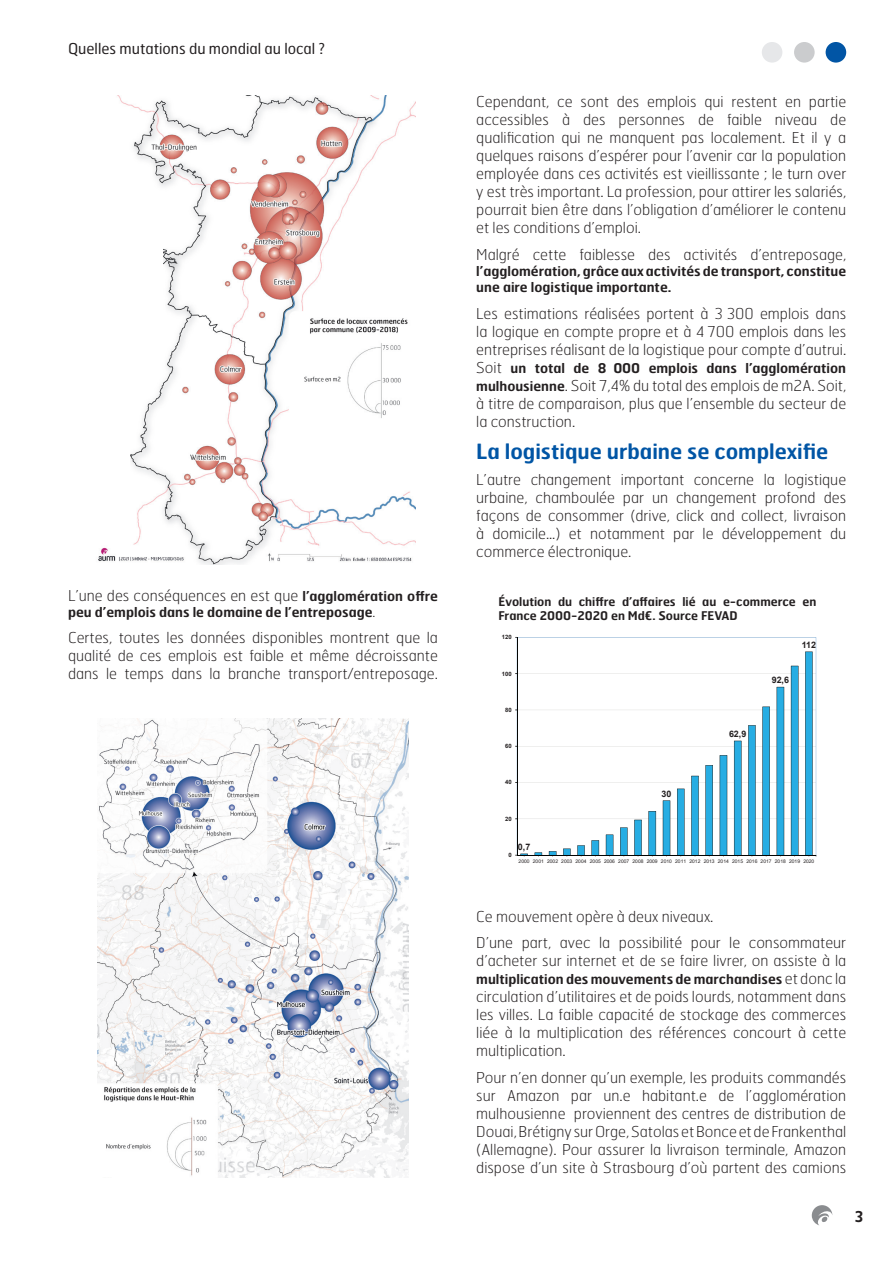
<style>
.page{position:relative;width:893px;height:1263px;background:#fff}
.page>*{position:absolute;margin:0;border:0;box-sizing:border-box;transform-origin:0 0}
.t1{font:600 21px "Hermes FB";color:#0155a5}
.t2{font:100 15px/18px "Hermes FB";color:#231f20;text-align:justify}
.t3{font:15px "Hermes FB";color:#231f20}
.t4{font:600 15px "Hermes FB";color:#231f20}
.t5{font:600 13.5px/16.2px "Hermes FB";color:#231f20}
.t6{font:600 12px/14.4px "Hermes FB";color:#231f20}
.t7{font:700 8.85px "Arial";letter-spacing:-.005em;color:#231f20}
.t8{font:700 6px "Arial";letter-spacing:.005em;color:#231f20}
.t9{font:4.95px "Arial";color:#231f20}
.s1{font-weight:600;font-size:13.5px}
.s2{font-weight:100}
.s3{font-weight:100;font-size:15px}
</style>
<div class="page">
<div style="left:826px;top:42px;width:20px;height:21px;background:#0155a5;border-radius:50%"></div>
<div style="left:794px;top:42px;width:21px;height:21px;background:#cbccce;border-radius:50%"></div>
<div style="left:762px;top:42px;width:20px;height:21px;background:#e6e7e9;border-radius:50%"></div>
<svg style="left:812px;top:1205px;width:20px;height:20px"></svg>
<img style="left:98px;top:719px;width:310px;height:459px">
<svg style="left:518px;top:637px;width:298px;height:218px"></svg>
<svg style="left:520px;top:652px;width:293px;height:203px"></svg>
<hr style="left:517px;top:637px;width:1px;height:218px;background:#040503">
<hr style="left:517px;top:855px;width:299px;height:1px;background:#040503">
<img style="left:98px;top:96px;width:318px;height:468px">
<div style="left:86px;top:204px;width:77px;height:126px;background:#fff"></div>
<div style="left:68px;top:411px;width:62px;height:68px;background:#fff"></div>
<p class="t3" style="left:68px;top:39px;width:259px">Quelles mutations du mondial au local ?</p>
<p class="t2" style="left:68px;top:586px;width:371px">L’une des conséquences en est que <span class="s1">l’agglomération offre</span></p>
<p class="t5" style="left:68px;top:603px;width:309px">peu d’emplois dans le domaine de l’entreposage<span class="s2">.</span></p>
<p class="t2" style="left:68px;top:628px;width:371px">Certes, toutes les données disponibles montrent que la qualité de ces emplois est faible et même décroissante dans le temps dans la branche transport/entreposage.</p>
<p class="t2" style="left:476px;top:92px;width:371px">Cependant, ce sont des emplois qui restent en partie accessibles à des personnes de faible niveau de qualification qui ne manquent pas localement. Et il y a quelques raisons d’espérer pour l’avenir car la population employée dans ces activités est vieillissante ; le turn over y est très important. La profession, pour attirer les salariés, pourrait bien être dans l’obligation d’améliorer le contenu et les conditions d’emploi.</p>
<p class="t2" style="left:476px;top:245px;width:371px">Malgré cette faiblesse des activités d’entreposage,</p>
<p class="t5" style="left:476px;top:263px;width:371px">l’agglomération, grâce aux activités de transport, constitue une aire logistique importante.</p>
<p class="t2" style="left:476px;top:304px;width:371px">Les estimations réalisées portent à 3 300 emplois dans la logique en compte propre et à 4 700 emplois dans les entreprises réalisant de la logistique pour compte d’autrui.</p>
<p class="t5" style="left:476px;top:359px;width:371px"><span class="s3">Soit</span> un total de 8 000 emplois dans l’agglomération</p>
<p class="t2" style="left:476px;top:376px;width:371px"><span class="s1">mulhousienne</span>. Soit 7,4% du total des emplois de m2A. Soit, à titre de comparaison, plus que l’ensemble du secteur de la construction.</p>
<h1 class="t1" style="left:476px;top:437px;width:354px">La logistique urbaine se complexifie</h1>
<p class="t2" style="left:476px;top:470px;width:371px">L’autre changement important concerne la logistique urbaine, chamboulée par un changement profond des façons de consommer (drive, click and collect, livraison à domicile...) et notamment par le développement du commerce électronique.</p>
<p class="t6" style="left:498px;top:594px;width:319px">Évolution du chiffre d’affaires lié au e-commerce en<br>France 2000-2020 en Md€. Source FEVAD</p>
<p class="t8" style="left:502px;top:633px;width:11px">120</p>
<p class="t8" style="left:502px;top:669px;width:11px">100</p>
<p class="t8" style="left:505px;top:705px;width:8px">80</p>
<p class="t8" style="left:505px;top:742px;width:8px">60</p>
<p class="t8" style="left:505px;top:778px;width:8px">40</p>
<p class="t8" style="left:505px;top:814px;width:8px">20</p>
<p class="t7" style="left:661px;top:787px;width:11px">30</p>
<p class="t7" style="left:729px;top:727px;width:19px">62,9</p>
<p class="t7" style="left:772px;top:674px;width:19px">92,6</p>
<p class="t7" style="left:802px;top:638px;width:16px">112</p>
<p class="t7" style="left:518px;top:840px;width:14px">0,7</p>
<p class="t8" style="left:509px;top:851px;width:5px">0</p>
<p class="t9" style="left:519px;top:857px;width:297px">2000 2001 2002 2003 2004 2005 2006 2007 2008 2009 2010 2011 2012 2013 2014 2015 2016 2017 2018 2019 2020</p>
<p class="t2" style="left:476px;top:902px;width:371px;line-height:26.5px">Ce mouvement opère à deux niveaux.<br>D’une part, avec la possibilité pour le consommateur</p>
<p class="t2" style="left:476px;top:951px;width:371px">d’acheter sur internet et de se faire livrer, on assiste à la</p>
<p class="t5" style="left:476px;top:971px;width:371px">multiplication des mouvements de marchandises <span class="s3">et donc la</span></p>
<p class="t2" style="left:476px;top:987px;width:371px">circulation d’utilitaires et de poids lourds, notamment dans les villes. La faible capacité de stockage des commerces liée à la multiplication des références concourt à cette multiplication.</p>
<p class="t2" style="left:476px;top:1068px;width:371px">Pour n’en donner qu’un exemple, les produits commandés sur Amazon par un.e habitant.e de l’agglomération mulhousienne proviennent des centres de distribution de Douai, Brétigny sur Orge, Satolas et Bonce et de Frankenthal (Allemagne). Pour assurer la livraison terminale, Amazon dispose d’un site à Strasbourg d’où partent des camions</p>
<p class="t4" style="left:855px;top:1207px;width:10px">3</p>
</div>
